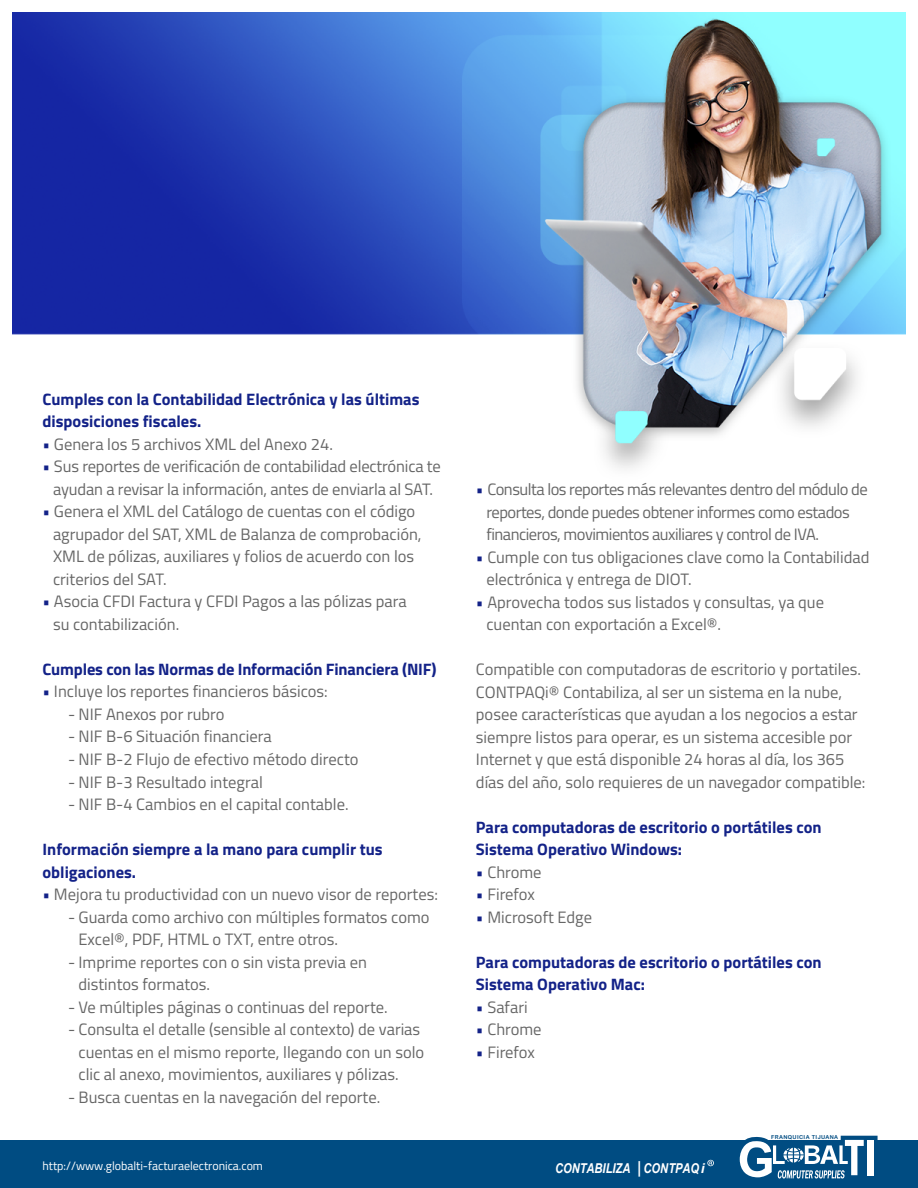
<style>
.page{position:relative;width:918px;height:1188px;background:#fff}
.page>*{position:absolute;margin:0;border:0;box-sizing:border-box;transform-origin:0 0}
.t1{font:16.5px/22.5px "Titillium Web";color:#666}
.t2{font:700 16.5px/22.5px "Titillium Web";color:#132288}
.t3{font:16.5px/22.5px "Titillium Web";letter-spacing:-.03em;color:#666}
.t4{font:italic 700 13.65px "Arial Narrow";color:#fff}
.t5{font:12px "Titillium Web";color:#fff}
.t6{font:5.4px "Arial Rounded MT Bold";letter-spacing:.07em;color:#004c82}
.s1{color:#132288}
.s2{font-family:"Arial";font-style:normal;font-size:16.5px}
.s3{font-family:"Arial"}
</style>
<div class="page">
<img style="left:12px;top:12px;width:894px;height:1124px">
<div style="left:0;top:1140px;width:918px;height:48px;background:#004c82"></div>
<svg style="left:707px;top:1160px;width:7px;height:6px"></svg>
<svg style="left:739px;top:1136px;width:139px;height:43px"></svg>
<p class="t2" style="left:43px;top:387px;width:378px">Cumples con la Contabilidad Electrónica y las últimas disposiciones fiscales.</p>
<p class="t1" style="left:43px;top:432px;width:292px"><span class="s1">•</span> Genera los 5 archivos XML del Anexo 24.</p>
<p class="t1" style="left:43px;top:455px;width:400px;text-align:center"><span class="s1">•</span> Sus reportes de verificación de contabilidad electrónica te ayudan a revisar la información, antes de enviarla al SAT.</p>
<p class="t1" style="left:53px;top:500px;width:370px;text-indent:-10px"><span class="s1">•</span> Genera el XML del Catálogo de cuentas con el código agrupador del SAT, XML de Balanza de comprobación, XML de pólizas, auxiliares y folios de acuerdo con los criterios del SAT.</p>
<p class="t1" style="left:53px;top:590px;width:355px;text-indent:-10px"><span class="s1">•</span> Asocia CFDI Factura y CFDI Pagos a las pólizas para su contabilización.</p>
<p class="t2" style="left:43px;top:657px;width:396px">Cumples con las Normas de Información Financiera (NIF)</p>
<p class="t1" style="left:43px;top:680px;width:287px"><span class="s1">•</span> Incluye los reportes financieros básicos:</p>
<p class="t1" style="left:68px;top:702px;width:158px">- NIF Anexos por rubro</p>
<p class="t1" style="left:68px;top:725px;width:205px">- NIF B-6 Situación financiera</p>
<p class="t1" style="left:68px;top:747px;width:292px">- NIF B-2 Flujo de efectivo método directo</p>
<p class="t1" style="left:68px;top:770px;width:196px">- NIF B-3 Resultado integral</p>
<p class="t1" style="left:68px;top:792px;width:282px">- NIF B-4 Cambios en el capital contable.</p>
<p class="t2" style="left:43px;top:837px;width:342px">Información siempre a la mano para cumplir tus obligaciones.</p>
<p class="t1" style="left:43px;top:882px;width:397px"><span class="s1">•</span> Mejora tu productividad con un nuevo visor de reportes:</p>
<p class="t1" style="left:79px;top:905px;width:353px;text-indent:-10px">- Guarda como archivo con múltiples formatos como<br>Excel®, PDF, HTML o TXT, entre otros.</p>
<p class="t1" style="left:79px;top:950px;width:290px;text-indent:-10px">- Imprime reportes con o sin vista previa en distintos formatos.</p>
<p class="t1" style="left:68px;top:995px;width:321px">- Ve múltiples páginas o continuas del reporte.</p>
<p class="t1" style="left:79px;top:1017px;width:347px;text-indent:-10px">- Consulta el detalle (sensible al contexto) de varias cuentas en el mismo reporte, llegando con un solo clic al anexo, movimientos, auxiliares y pólizas.</p>
<p class="t1" style="left:68px;top:1085px;width:314px">- Busca cuentas en la navegación del reporte.</p>
<p class="t5" style="left:43px;top:1157px;width:222px">http://www.globalti-facturaelectronica.com</p>
<p class="t3" style="left:486px;top:477px;width:383px;text-indent:-10px"><span class="s1">•</span> Consulta los reportes más relevantes dentro del módulo de reportes, donde puedes obtener informes como estados financieros, movimientos auxiliares y control de IVA.</p>
<p class="t1" style="left:486px;top:545px;width:384px;text-indent:-10px"><span class="s1">•</span> Cumple con tus obligaciones clave como la Contabilidad electrónica y entrega de DIOT.</p>
<p class="t1" style="left:486px;top:590px;width:339px;text-indent:-10px"><span class="s1">•</span> Aprovecha todos sus listados y consultas, ya que cuentan con exportación a Excel®.</p>
<p class="t1" style="left:476px;top:657px;width:391px">Compatible con computadoras de escritorio y portatiles.<br>CONTPAQi® Contabiliza, al ser un sistema en la nube, posee características que ayudan a los negocios a estar siempre listos para operar, es un sistema accesible por Internet y que está disponible 24 horas al día, los 365 días del año, solo requieres de un navegador compatible:</p>
<p class="t2" style="left:476px;top:815px;width:347px">Para computadoras de escritorio o portátiles con<br>Sistema Operativo Windows:</p>
<p class="t1" style="left:476px;top:860px;width:67px"><span class="s1">•</span> Chrome</p>
<p class="t1" style="left:476px;top:882px;width:60px"><span class="s1">•</span> Firefox</p>
<p class="t1" style="left:476px;top:905px;width:118px"><span class="s1">•</span> Microsoft Edge</p>
<p class="t2" style="left:476px;top:950px;width:347px">Para computadoras de escritorio o portátiles con<br>Sistema Operativo Mac:</p>
<p class="t1" style="left:476px;top:995px;width:53px"><span class="s1">•</span> Safari</p>
<p class="t1" style="left:476px;top:1017px;width:67px"><span class="s1">•</span> Chrome</p>
<p class="t1" style="left:476px;top:1040px;width:60px"><span class="s1">•</span> Firefox</p>
<p class="t4" style="left:555px;top:1158px;width:151px">CONTABILIZA <span class="s2">|</span> CONTPAQ<span class="s3">i</span></p>
<p class="t6" style="left:771px;top:1134px;width:69px">FRANQUICIA TIJUANA</p>
</div>
